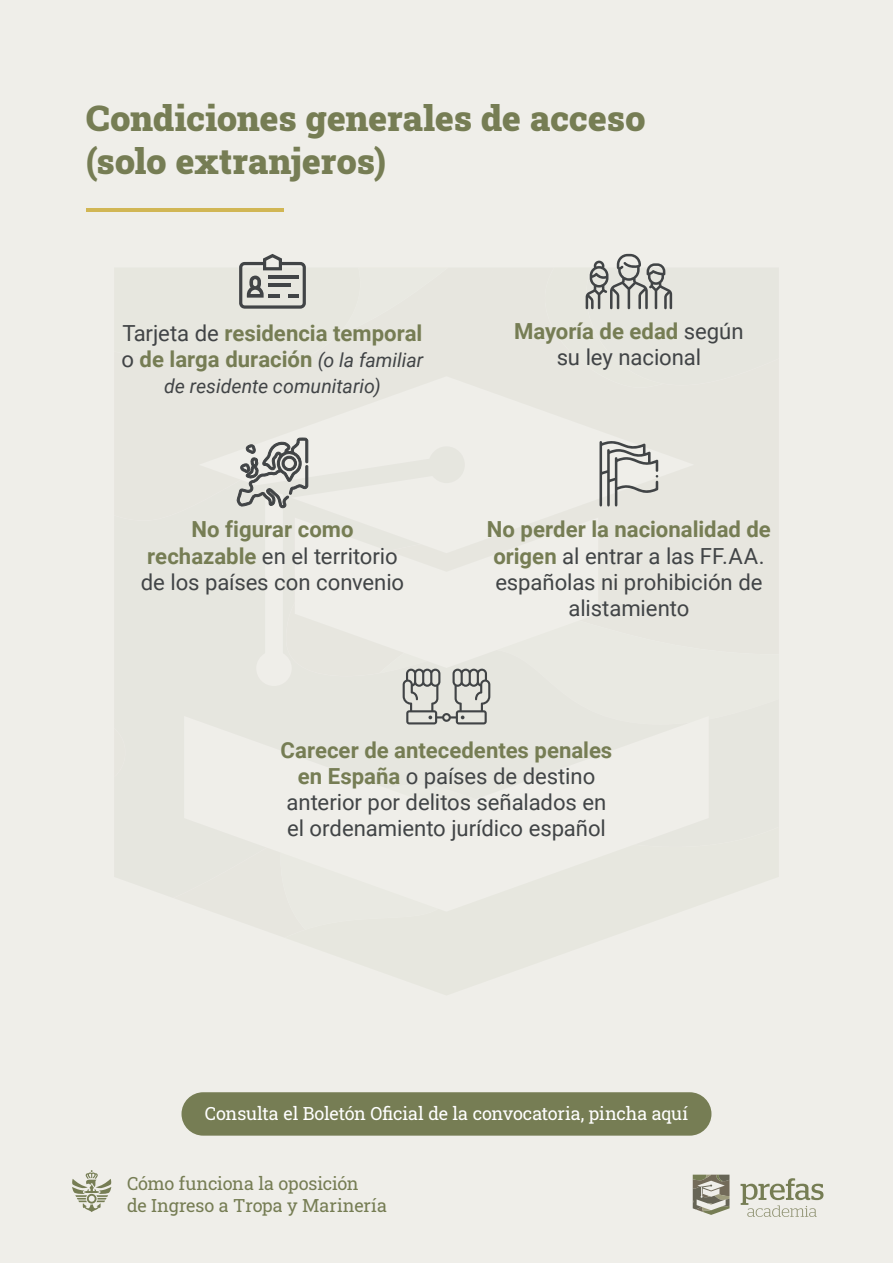
<style>
.page{position:relative;width:893px;height:1263px;background:#efeee9}
.page>*{position:absolute;margin:0;border:0;box-sizing:border-box;transform-origin:0 0}
.t1{font:900 36px/43.2px "Roboto Slab";letter-spacing:-.005em;color:#767d54}
.t2{font:22.2px/26.1px "Roboto";letter-spacing:-.005em;color:#414446;text-align:center}
.t3{font:700 22.2px/26.1px "Roboto";color:#767d54}
.t4{font:italic 19.5px "Roboto";color:#414446}
.t5{font:18px "Roboto Slab";letter-spacing:-.005em;color:#fff}
.t6{font:18px/21.6px "Roboto Slab";letter-spacing:-.005em;color:#767d54}
.s1{font-weight:400;color:#414446}
.s2{font-weight:400;font-style:italic;font-size:19.5px;color:#414446}
.s3{font-weight:700;color:#767d54}
</style>
<div class="page">
<svg style="left:741px;top:1178px;width:82px;height:39px"></svg>
<svg style="left:693px;top:1175px;width:37px;height:40px"></svg>
<svg style="left:72px;top:1170px;width:39px;height:42px"></svg>
<hr style="left:86px;top:208px;width:197px;height:4px;background:#d1b654">
<svg style="left:402px;top:668px;width:88px;height:56px"></svg>
<svg style="left:585px;top:254px;width:88px;height:56px"></svg>
<svg style="left:237px;top:438px;width:71px;height:71px"></svg>
<svg style="left:599px;top:441px;width:59px;height:65px"></svg>
<svg style="left:239px;top:254px;width:67px;height:55px"></svg>
<hr style="left:268px;top:276px;width:30px;height:3px;background:#414446">
<hr style="left:268px;top:284px;width:22px;height:3px;background:#414446">
<hr style="left:268px;top:294px;width:12px;height:4px;background:#414446">
<hr style="left:288px;top:294px;width:10px;height:4px;background:#414446">
<div style="left:182px;top:1092px;width:529px;height:44px;background:#767d54;border-radius:22px"></div>
<h1 class="t1" style="left:86px;top:95px;width:561px">Condiciones generales de acceso (solo extranjeros)</h1>
<p class="t3" style="left:122px;top:319px;width:303px"><span class="s1">Tarjeta de</span> residencia temporal <span class="s1">o</span> de larga duración <span class="s2">(o la familiar</span></p>
<p class="t4" style="left:164px;top:373px;width:218px">de residente comunitario)</p>
<p class="t2" style="left:141px;top:516px;width:265px"><span class="s3">No figurar como rechazable</span> en el territorio de los países con convenio</p>
<p class="t2" style="left:514px;top:317px;width:231px"><span class="s3">Mayoría de edad</span> según su ley nacional</p>
<p class="t2" style="left:487px;top:516px;width:286px"><span class="s3">No perder la nacionalidad de origen</span> al entrar a las FF.AA. españolas ni prohibición de alistamiento</p>
<p class="t2" style="left:281px;top:736px;width:333px"><span class="s3">Carecer de antecedentes penales en España</span> o países de destino anterior por delitos señalados en el ordenamiento jurídico español</p>
<p class="t5" style="left:205px;top:1101px;width:485px">Consulta el Boletón Oficial de la convocatoria, pincha aquí</p>
<p class="t6" style="left:127px;top:1172px;width:261px">Cómo funciona la oposición<br>de Ingreso a Tropa y Marinería</p>
</div>
